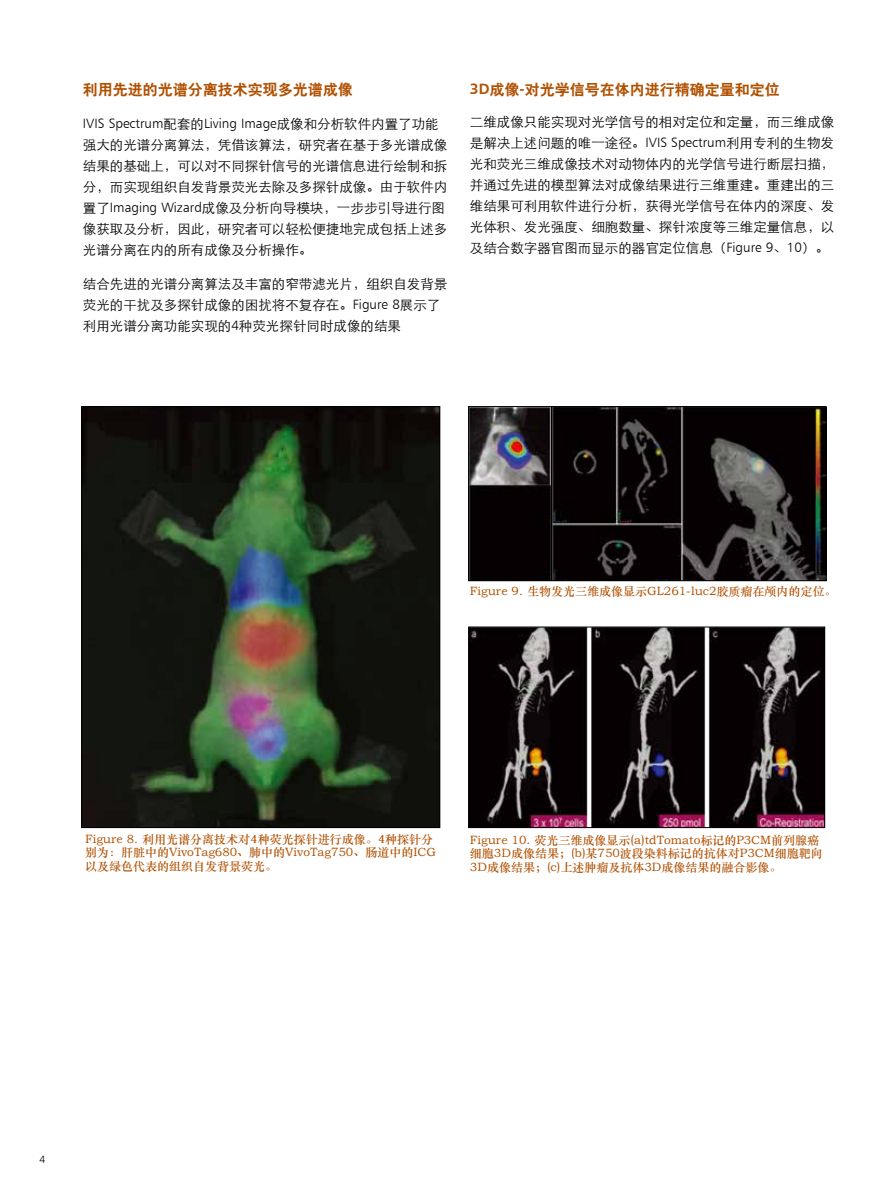
<style>
.page{position:relative;width:893px;height:1191px;background:#fff}
.page>*{position:absolute;margin:0;border:0;box-sizing:border-box;transform-origin:0 0}
.t1{font:15px "H Yb 2 gj";color:#b15000}
.t2{font:13.5px/21px "ST Xihei";color:#000}
.t3{font:13.5px "Humanist 777 BT Light B";color:#000}
.t4{font:12px/13.5px "ST Zhongsong";color:#b15000}
.t5{font:10.5px "Humanist 777 BT Light B";color:#000}
.s1{font-family:"ST Xihei"}
.s2{font-family:"Humanist 777 BT Light B"}
.s3{font-family:"Humanist 777 BT Bold B"}
</style>
<div class="page">
<img style="left:83px;top:408px;width:355px;height:417px">
<div style="left:81px;top:406px;width:359px;height:421px;border:1px solid #000"></div>
<img style="left:470px;top:408px;width:354px;height:171px">
<div style="left:468px;top:406px;width:358px;height:175px;border:1px solid #000"></div>
<img style="left:470px;top:629px;width:353px;height:196px">
<div style="left:468px;top:627px;width:357px;height:200px;border:1px solid #000"></div>
<p class="t1" style="left:83px;top:82px;width:272px">利用先进的光谱分离技术实现多光谱成像</p>
<p class="t3" style="left:83px;top:115px;width:357px">IVIS Spectrum<span class="s1">配套的</span>Living Image<span class="s1">成像和分析软件内置了功能</span></p>
<p class="t2" style="left:83px;top:133px;width:366px">强大的光谱分离算法，凭借该算法，研究者在基于多光谱成像结果的基础上，可以对不同探针信号的光谱信息进行绘制和拆分，而实现组织自发背景荧光去除及多探针成像。由于软件内置了<span class="s2">Imaging Wizard</span>成像及分析向导模块，一步步引导进行图像获取及分析，因此，研究者可以轻松便捷地完成包括上述多光谱分离在内的所有成像及分析操作。</p>
<p class="t2" style="left:83px;top:272px;width:366px">结合先进的光谱分离算法及丰富的窄带滤光片，组织自发背景荧光的干扰及多探针成像的困扰将不复存在。<span class="s2">Figure 8</span>展示了利用光谱分离功能实现的<span class="s2">4</span>种荧光探针同时成像的结果</p>
<p class="t1" style="left:470px;top:82px;width:311px"><span class="s3">3D</span>成像<span class="s3">-</span>对光学信号在体内进行精确定量和定位</p>
<p class="t2" style="left:470px;top:111px;width:366px;text-align:justify">二维成像只能实现对光学信号的相对定位和定量，而三维成像是解决上述问题的唯一途径。<span class="s2">IVIS Spectrum</span>利用专利的生物发光和荧光三维成像技术对动物体内的光学信号进行断层扫描，并通过先进的模型算法对成像结果进行三维重建。重建出的三维结果可利用软件进行分析，获得光学信号在体内的深度、发光体积、发光强度、细胞数量、探针浓度等三维定量信息，以及结合数字器官图而显示的器官定位信息（<span class="s2">Figure 9</span>、<span class="s2">10</span>）。</p>
<p class="t4" style="left:470px;top:584px;width:368px">Figure 9. 生物发光三维成像显示GL261-luc2胶质瘤在颅内的定位。</p>
<p class="t4" style="left:85px;top:831px;width:352px">Figure 8. 利用光谱分离技术对4种荧光探针进行成像。4种探针分别为：肝脏中的VivoTag680、肺中的VivoTag750、肠道中的ICG以及绿色代表的组织自发背景荧光。</p>
<p class="t4" style="left:470px;top:833px;width:354px">Figure 10. 荧光三维成像显示(a)tdTomato标记的P3CM前列腺癌细胞3D成像结果；(b)某750波段染料标记的抗体对P3CM细胞靶向<br>3D成像结果；(c)上述肿瘤及抗体3D成像结果的融合影像。</p>
<p class="t5" style="left:39px;top:1152px;width:7px">4</p>
</div>
